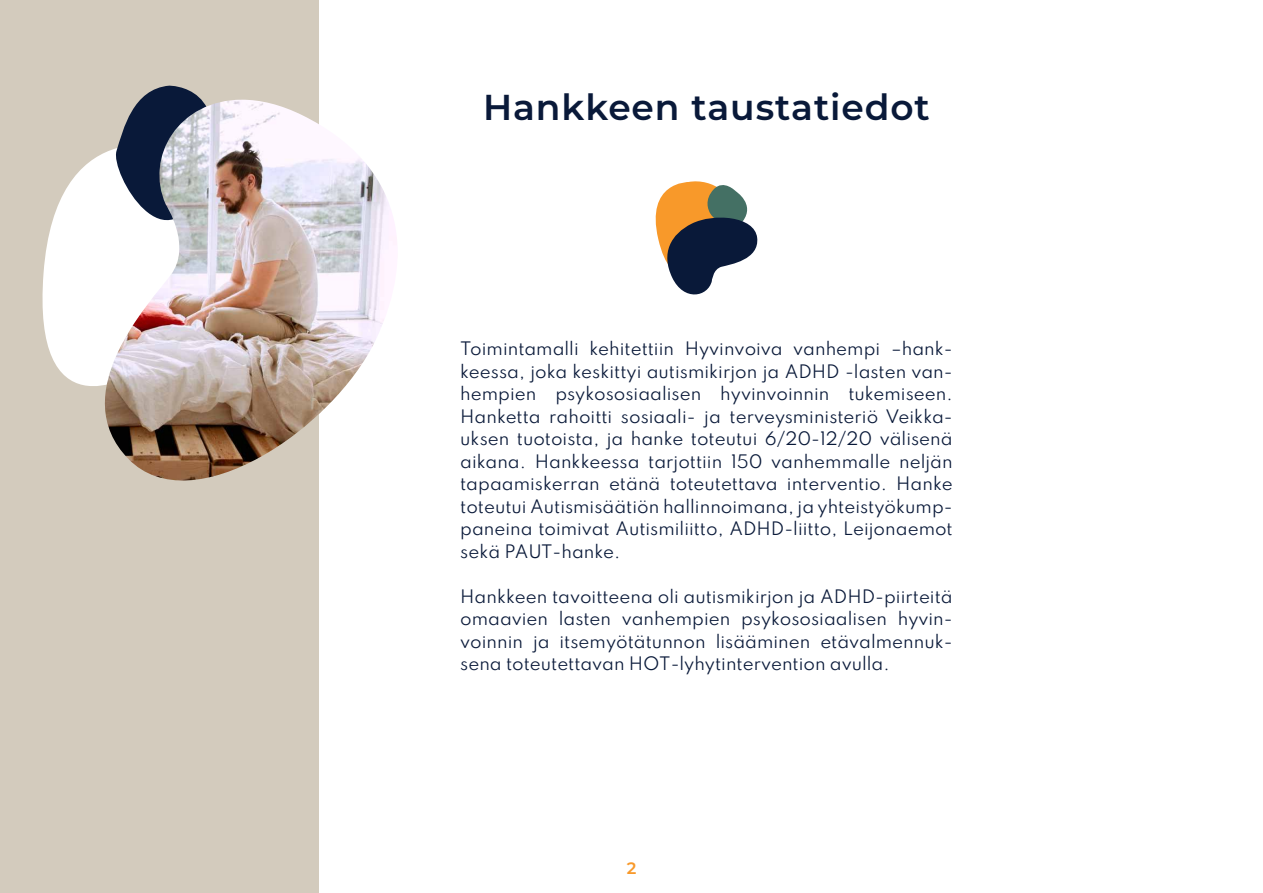
<style>
.page{position:relative;width:1263px;height:893px;background:#fff}
.page>*{position:absolute;margin:0;border:0;box-sizing:border-box;transform-origin:0 0}
.t1{font:600 36px "Montserrat";letter-spacing:.025em;color:#091939}
.t2{font:16.5px/22.5px "Spartan";color:#091939;text-align:justify}
.t3{font:600 16.5px "Montserrat";color:#f8992a}
</style>
<div class="page">
<div style="left:0;top:0;width:319px;height:893px;background:#d3cbbd"></div>
<svg style="left:42px;top:153px;width:61px;height:233px;fill:#fff"></svg>
<svg style="left:140px;top:85px;width:97px;height:15px"></svg>
<svg style="left:655px;top:181px;width:103px;height:114px"></svg>
<img style="left:103px;top:100px;width:294px;height:381px">
<h1 class="t1" style="left:483px;top:82px;width:448px">Hankkeen taustatiedot</h1>
<p class="t2" style="left:460px;top:337px;width:494px">Toimintamalli kehitettiin Hyvinvoiva vanhempi –hank&shy;keessa, joka keskittyi autismikirjon ja ADHD -lasten van&shy;hempien psykososiaalisen hyvinvoinnin tukemiseen.<br>Hanketta rahoitti sosiaali- ja terveysministeriö Veikka&shy;uksen tuotoista, ja hanke toteutui 6/20-12/20 välisenä aikana. Hankkeessa tarjottiin 150 vanhemmalle neljän tapaamiskerran etänä toteutettava interventio. Hanke toteutui Autismisäätiön hallinnoimana, ja yhteistyökump&shy;paneina toimivat Autismiliitto, ADHD-liitto, Leijonaemot sekä PAUT-hanke.</p>
<p class="t2" style="left:460px;top:584px;width:494px">Hankkeen tavoitteena oli autismikirjon ja ADHD-piirteitä omaavien lasten vanhempien psykososiaalisen hyvin&shy;voinnin ja itsemyötätunnon lisääminen etävalmennuk&shy;sena toteutettavan HOT-lyhytintervention avulla.</p>
<p class="t3" style="left:627px;top:856px;width:11px">2</p>
</div>
